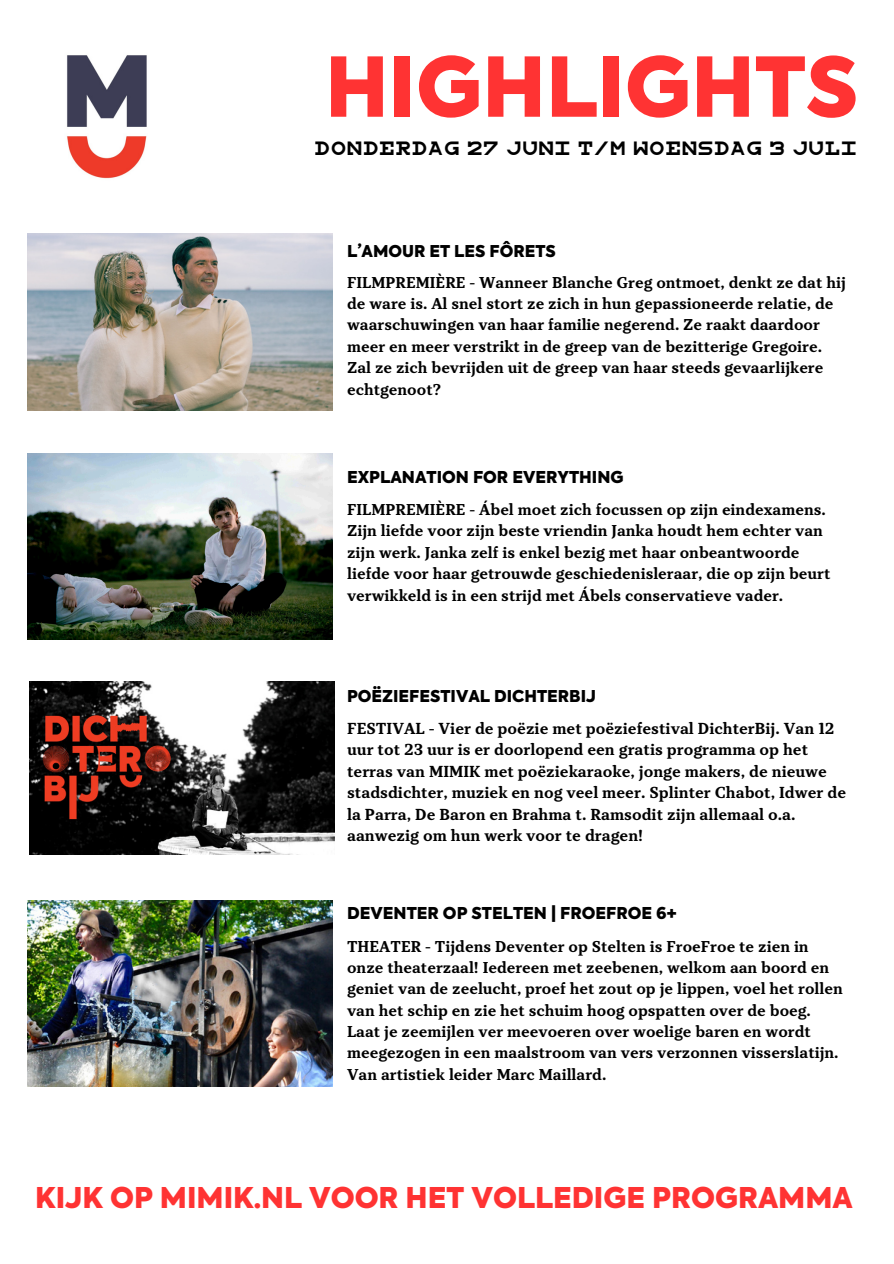
<style>
.page{position:relative;width:894px;height:1264px;background:#fff}
.page>*{position:absolute;margin:0;border:0;box-sizing:border-box;transform-origin:0 0}
.t1{font:900 81.6px "Axiforma";color:#f33}
.t2{font:900 28.5px "Axiforma";color:#f33}
.t3{font:900 16.2px "Axiforma";color:#000}
.t4{font:700 15.75px/21.6px "TT Tricks";color:#000}
.t5{font:700 15.6px/21.3px "TT Tricks";color:#000}
.t6{font:13.5px "Snellen";color:#000}
</style>
<div class="page">
<img style="left:67px;top:55px;width:80px;height:124px">
<img style="left:29px;top:682px;width:305px;height:172px">
<img style="left:27px;top:453px;width:305px;height:186px">
<img style="left:27px;top:234px;width:305px;height:176px">
<img style="left:27px;top:900px;width:305px;height:186px">
<p class="t1" style="left:325px;top:54px;width:534px">HIGHLIGHTS</p>
<p class="t6" style="left:315px;top:142px;width:544px">DONDERDAG 27 JUNI T/M WOENSDAG 3 JULI</p>
<h4 class="t3" style="left:347px;top:245px;width:210px">L’AMOUR ET LES FÔRETS</h4>
<h3 class="t5" style="left:347px;top:272px;width:500px">FILMPREMIÈRE - Wanneer Blanche Greg ontmoet, denkt ze dat hij de ware is. Al snel stort ze zich in hun gepassioneerde relatie, de waarschuwingen van haar familie negerend. Ze raakt daardoor meer en meer verstrikt in de greep van de bezitterige Gregoire.<br>Zal ze zich bevrijden uit de greep van haar steeds gevaarlijkere echtgenoot?</h3>
<h4 class="t3" style="left:347px;top:471px;width:278px">EXPLANATION FOR EVERYTHING</h4>
<h3 class="t5" style="left:347px;top:499px;width:485px">FILMPREMIÈRE - Ábel moet zich focussen op zijn eindexamens.<br>Zijn liefde voor zijn beste vriendin Janka houdt hem echter van zijn werk. Janka zelf is enkel bezig met haar onbeantwoorde liefde voor haar getrouwde geschiedenisleraar, die op zijn beurt verwikkeld is in een strijd met Ábels conservatieve vader.</h3>
<h4 class="t3" style="left:347px;top:689px;width:241px">POËZIEFESTIVAL DICHTERBIJ</h4>
<h3 class="t4" style="left:347px;top:717px;width:500px">FESTIVAL - Vier de poëzie met poëziefestival DichterBij. Van 12 uur tot 23 uur is er doorlopend een gratis programma op het terras van MIMIK met poëziekaraoke, jonge makers, de nieuwe stadsdichter, muziek en nog veel meer. Splinter Chabot, Idwer de la Parra, De Baron en Brahma t. Ramsodit zijn allemaal o.a. aanwezig om hun werk voor te dragen!</h3>
<h4 class="t3" style="left:347px;top:906px;width:331px">DEVENTER OP STELTEN | FROEFROE 6+</h4>
<h2 class="t5" style="left:347px;top:936px;width:497px">THEATER - Tijdens Deventer op Stelten is FroeFroe te zien in onze theaterzaal! Iedereen met zeebenen, welkom aan boord en geniet van de zeelucht, proef het zout op je lippen, voel het rollen van het schip en zie het schuim hoog opspatten over de boeg.<br>Laat je zeemijlen ver meevoeren over woelige baren en wordt meegezogen in een maalstroom van vers verzonnen visserslatijn.<br>Van artistiek leider Marc Maillard.</h2>
<h3 class="t2" style="left:35px;top:1185px;width:818px">KIJK OP MIMIK.NL VOOR HET VOLLEDIGE PROGRAMMA</h3>
</div>
